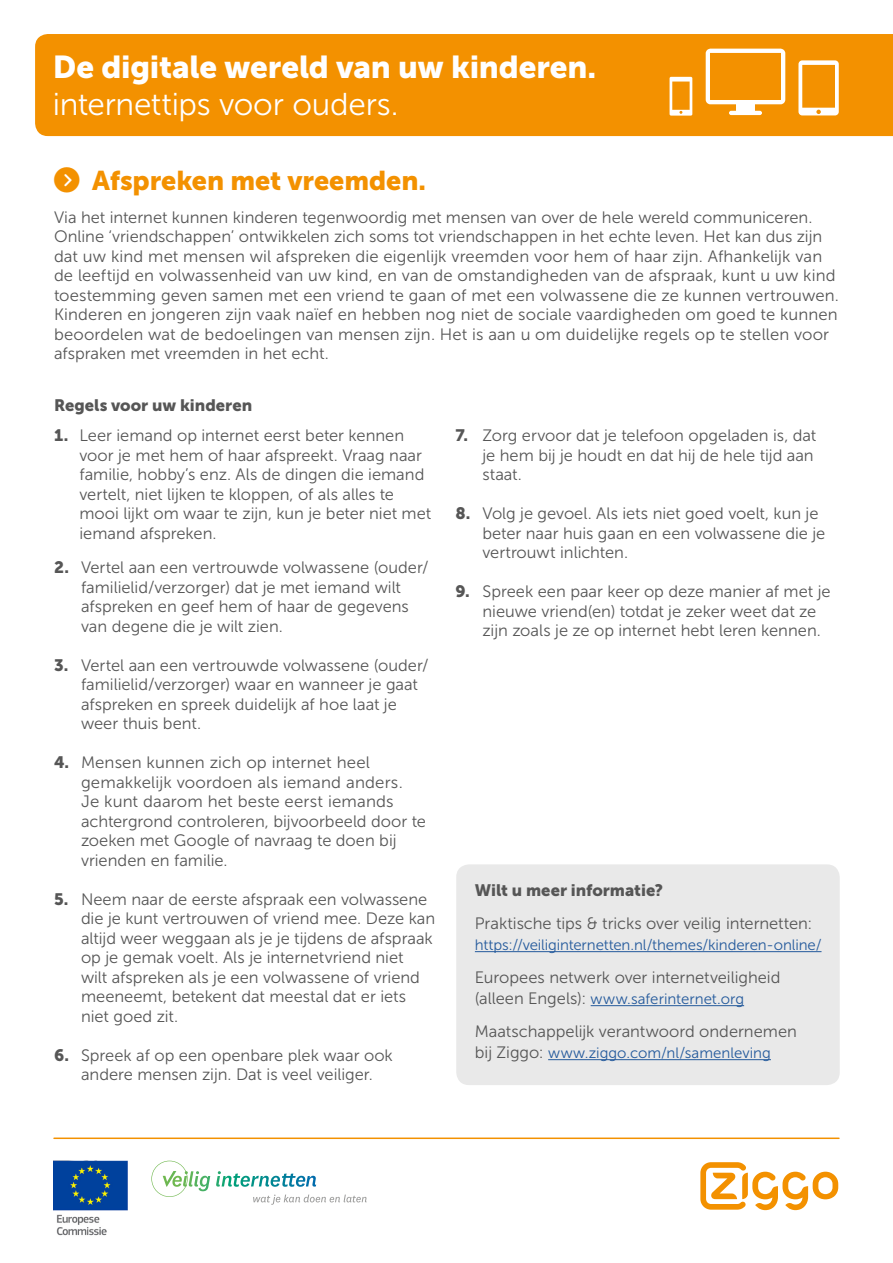
<style>
.page{position:relative;width:893px;height:1263px;background:#fff}
.page>*{position:absolute;margin:0;border:0;box-sizing:border-box;transform-origin:0 0}
.t1{font:31.5px "Museo Sans 900";letter-spacing:-.005em;color:#fff}
.t2{font:31.5px "Museo Sans 300";letter-spacing:-.005em;color:#fff}
.t3{font:27px "Museo Sans 900";letter-spacing:-.005em;color:#f39100}
.t4{font:16.5px/19.5px "Museo Sans 300";color:#565656}
.t5{font:16.5px "Museo Sans 900";color:#565656}
.t6{font:15px "Museo Sans 300";letter-spacing:-.005em;color:#245a9c}
.s1{font-family:"ziggonl";font-size:25.5px}
.s2{font-family:"Museo Sans 900"}
.s3{font-size:16.5px;color:#565656}
</style>
<div class="page">
<div style="left:35px;top:34px;width:858px;height:102px;background:#f39100"></div>
<svg style="left:670px;top:77px;width:22px;height:39px"></svg>
<svg style="left:706px;top:49px;width:79px;height:66px"></svg>
<svg style="left:798px;top:60px;width:41px;height:55px"></svg>
<img style="left:53px;top:1161px;width:74px;height:75px">
<svg style="left:216px;top:1171px;width:100px;height:16px"></svg>
<svg style="left:151px;top:1161px;width:59px;height:36px"></svg>
<svg style="left:253px;top:1194px;width:114px;height:11px"></svg>
<svg style="left:700px;top:1162px;width:138px;height:48px"></svg>
<hr style="left:54px;top:1137px;width:785px;height:2px;background:#f39100">
<div style="left:456px;top:864px;width:384px;height:221px;background:#e9e9e9;border-radius:13px"></div>
<hr style="left:475px;top:951px;width:346px;height:1px;background:#245a9c">
<hr style="left:591px;top:1005px;width:153px;height:1px;background:#245a9c">
<hr style="left:548px;top:1059px;width:223px;height:1px;background:#245a9c">
<h1 class="t1" style="left:53px;top:49px;width:545px">De digitale wereld van uw kinderen.</h1>
<h1 class="t2" style="left:53px;top:88px;width:347px">internettips voor ouders.</h1>
<h2 class="t3" style="left:54px;top:165px;width:374px"><span class="s1">&gt;</span> Afspreken met vreemden.</h2>
<p class="t4" style="left:54px;top:207px;width:786px">Via het internet kunnen kinderen tegenwoordig met mensen van over de hele wereld communiceren.<br>Online ‘vriendschappen’ ontwikkelen zich soms tot vriendschappen in het echte leven. Het kan dus zijn dat uw kind met mensen wil afspreken die eigenlijk vreemden voor hem of haar zijn. Afhankelijk van de leeftijd en volwassenheid van uw kind, en van de omstandigheden van de afspraak, kunt u uw kind toestemming geven samen met een vriend te gaan of met een volwassene die ze kunnen vertrouwen.<br>Kinderen en jongeren zijn vaak naïef en hebben nog niet de sociale vaardigheden om goed te kunnen beoordelen wat de bedoelingen van mensen zijn. Het is aan u om duidelijke regels op te stellen voor afspraken met vreemden in het echt.</p>
<p class="t5" style="left:54px;top:396px;width:200px">Regels voor uw kinderen</p>
<p class="t4" style="left:79px;top:426px;width:353px;text-indent:-25px"><span class="s2">1.</span> Leer iemand op internet eerst beter kennen voor je met hem of haar afspreekt. Vraag naar familie, hobby’s enz. Als de dingen die iemand vertelt, niet lijken te kloppen, of als alles te mooi lijkt om waar te zijn, kun je beter niet met iemand afspreken.</p>
<p class="t4" style="left:81px;top:558px;width:349px;text-indent:-27px"><span class="s2">2.</span> Vertel aan een vertrouwde volwassene (ouder/ familielid/verzorger) dat je met iemand wilt afspreken en geef hem of haar de gegevens van degene die je wilt zien.</p>
<p class="t4" style="left:81px;top:655px;width:349px;text-indent:-27px"><span class="s2">3.</span> Vertel aan een vertrouwde volwassene (ouder/ familielid/verzorger) waar en wanneer je gaat afspreken en spreek duidelijk af hoe laat je weer thuis bent.</p>
<p class="t4" style="left:81px;top:753px;width:347px;text-indent:-27px"><span class="s2">4.</span> Mensen kunnen zich op internet heel gemakkelijk voordoen als iemand anders.<br>Je kunt daarom het beste eerst iemands achtergrond controleren, bijvoorbeeld door te zoeken met Google of navraag te doen bij vrienden en familie.</p>
<p class="t4" style="left:81px;top:889px;width:356px;text-indent:-27px"><span class="s2">5.</span> Neem naar de eerste afspraak een volwassene die je kunt vertrouwen of vriend mee. Deze kan altijd weer weggaan als je je tijdens de afspraak op je gemak voelt. Als je internetvriend niet<br>wilt afspreken als je een volwassene of vriend meeneemt, betekent dat meestal dat er iets niet goed zit.</p>
<p class="t4" style="left:54px;top:1045px;width:340px;text-align:center"><span class="s2">6.</span> Spreek af op een openbare plek waar ook andere mensen zijn. Dat is veel veiliger.</p>
<p class="t4" style="left:482px;top:426px;width:335px;text-indent:-27px"><span class="s2">7.</span> Zorg ervoor dat je telefoon opgeladen is, dat je hem bij je houdt en dat hij de hele tijd aan staat.</p>
<p class="t4" style="left:482px;top:504px;width:344px;text-indent:-27px"><span class="s2">8.</span> Volg je gevoel. Als iets niet goed voelt, kun je beter naar huis gaan en een volwassene die je vertrouwt inlichten.</p>
<p class="t4" style="left:482px;top:582px;width:350px;text-indent:-27px"><span class="s2">9.</span> Spreek een paar keer op deze manier af met je nieuwe vriend(en) totdat je zeker weet dat ze zijn zoals je ze op internet hebt leren kennen.</p>
<p class="t5" style="left:475px;top:881px;width:190px">Wilt u meer informatie?</p>
<p class="t4" style="left:475px;top:914px;width:339px">Praktische tips &amp; tricks over veilig internetten:</p>
<p class="t6" style="left:475px;top:937px;width:348px">https://veiliginternetten.nl/themes/kinderen-online/</p>
<p class="t4" style="left:475px;top:968px;width:307px">Europees netwerk over internetveiligheid</p>
<p class="t6" style="left:475px;top:991px;width:271px"><span class="s3">(alleen Engels):</span> www.saferinternet.org</p>
<p class="t4" style="left:475px;top:1022px;width:324px">Maatschappelijk verantwoord ondernemen</p>
<p class="t6" style="left:475px;top:1045px;width:298px"><span class="s3">bij Ziggo:</span> www.ziggo.com/nl/samenleving</p>
</div>
